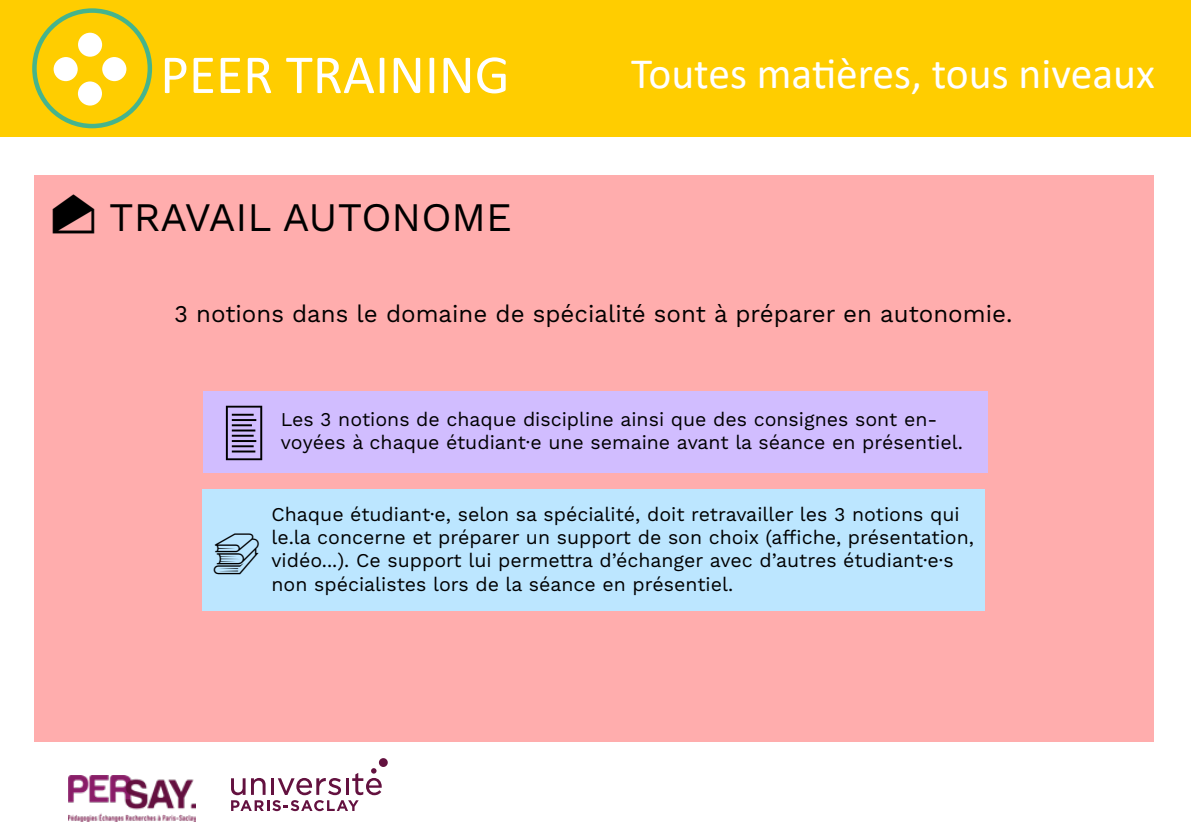
<style>
.page{position:relative;width:1191px;height:839px;background:#fff}
.page>*{position:absolute;margin:0;border:0;box-sizing:border-box;transform-origin:0 0}
.t1{font:111px "Pictogogie 09";color:#fff}
.t2{font:78px "Pictogogie 09";color:#000}
.t3{font:55.5px "Calibri";color:#fff}
.t4{font:43.5px "Calibri";color:#fff}
.t5{font:40.5px "Work Sans";color:#000}
.t6{font:36px "Pictogogie 09";color:#000}
.t7{font:24px "Work Sans";color:#000}
.t8{font:19.5px/23.4px "Work Sans";color:#000}
</style>
<div class="page">
<div style="left:0;top:0;width:1191px;height:136px;background:#ffcd00"></div>
<div style="left:32px;top:8px;width:120px;height:120px;border:4px solid #46b48c;border-radius:50%"></div>
<div style="left:34px;top:176px;width:1120px;height:566px;background:#ffadad"></div>
<div style="left:203px;top:392px;width:785px;height:80px;background:#d1bdff"></div>
<div style="left:202px;top:489px;width:784px;height:122px;background:#bce6ff"></div>
<div style="left:379px;top:758px;width:9px;height:9px;background:#63113f;border-radius:50%"></div>
<svg style="left:231px;top:768px;width:151px;height:43px"></svg>
<hr style="left:346px;top:778px;width:3px;height:16px;background:#63113f">
<img style="left:69px;top:775px;width:126px;height:46px">
<h1 class="t1" style="left:52px;top:14px;width:78px">z</h1>
<h3 class="t3" style="left:160px;top:36px;width:351px">PEER TRAINING</h3>
<h3 class="t4" style="left:631px;top:44px;width:525px">Toutes matières, tous niveaux</h3>
<h3 class="t6" style="left:46px;top:199px;width:56px">K</h3>
<p class="t5" style="left:109px;top:193px;width:404px">TRAVAIL AUTONOME</p>
<p class="t7" style="left:174px;top:299px;width:840px">3 notions dans le domaine de spécialité sont à préparer en autonomie.</p>
<h2 class="t2" style="left:217px;top:394px;width:55px">v</h2>
<p class="t8" style="left:281px;top:408px;width:684px">Les 3 notions de chaque discipline ainsi que des consignes sont en&shy;voyées à chaque étudiant·e une semaine avant la séance en présentiel.</p>
<h3 class="t6" style="left:213px;top:540px;width:50px">c</h3>
<p class="t8" style="left:271px;top:503px;width:704px">Chaque étudiant·e, selon sa spécialité, doit retravailler les 3 notions qui le.la concerne et préparer un support de son choix (affiche, présentation, vidéo...). Ce support lui permettra d’échanger avec d’autres étudiant·e·s non spécialistes lors de la séance en présentiel.</p>
</div>
